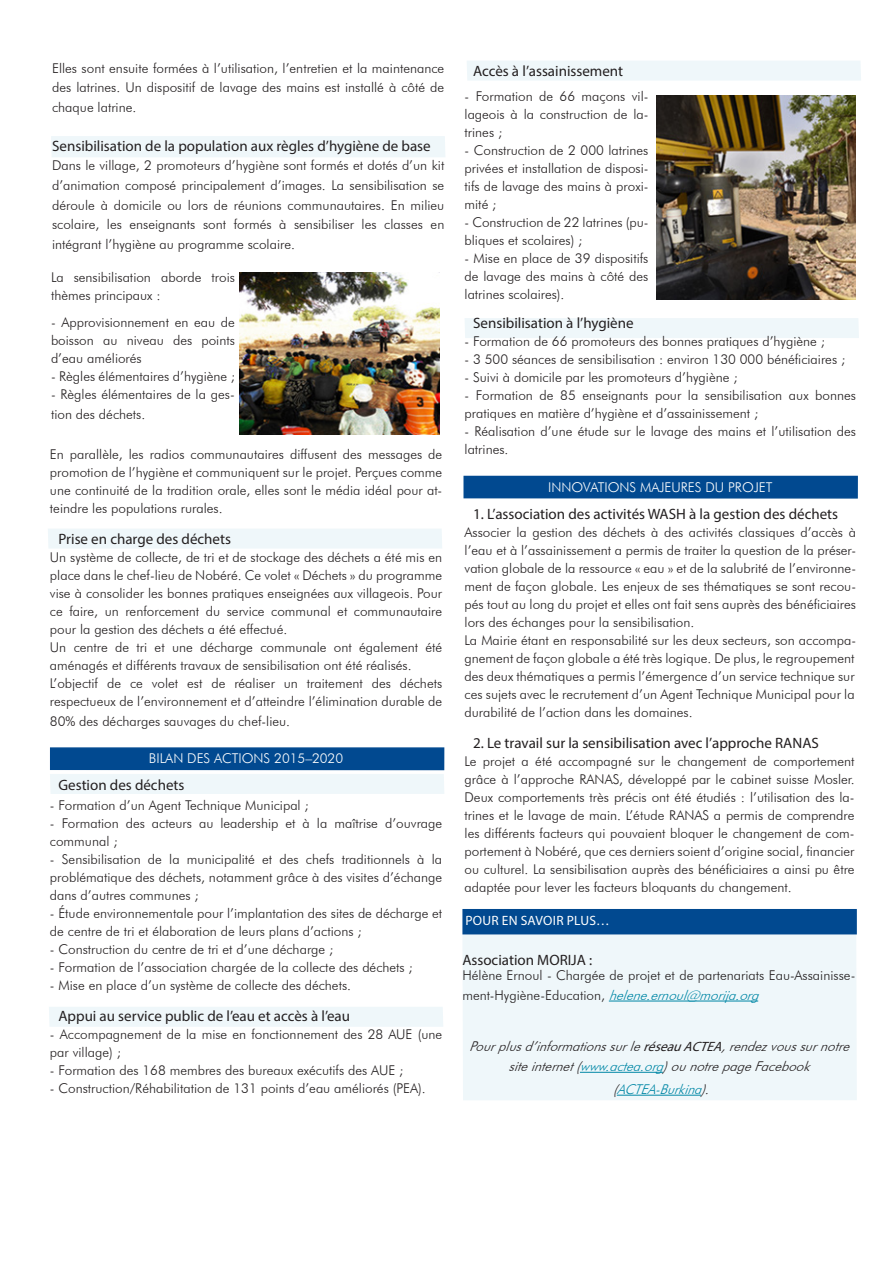
<style>
.page{position:relative;width:893px;height:1263px;background:#fff}
.page>*{position:absolute;margin:0;border:0;box-sizing:border-box;transform-origin:0 0}
.t1{font:15px "Myriad Pro";color:#231f20}
.t2{font:300 13.5px/18px "Futura BT";color:#231f20}
.t3{font:italic 300 13.5px/19.5px "Futura BT";color:#231f20;text-align:center}
.t4{font:300 13.5px "Futura BT";color:#fff}
.t5{font:13.5px "Myriad Pro";letter-spacing:.02em;color:#fff}
.t6{font:italic 300 13.5px "Futura BT";color:#0087a5}
.s1{font-style:italic;color:#0087a5}
.s2{font-family:"Myriad Pro";font-weight:400}
.s3{color:#0087a5}
.s4{color:#231f20}
</style>
<div class="page">
<div style="left:48px;top:529px;width:394px;height:19px;background:#eff7fa"></div>
<div style="left:51px;top:748px;width:393px;height:21px;background:#014990"></div>
<div style="left:50px;top:747px;width:394px;height:23px;border:2px solid #014990"></div>
<img style="left:240px;top:272px;width:199px;height:163px">
<div style="left:467px;top:61px;width:394px;height:19px;background:#eff7fa"></div>
<div style="left:49px;top:1007px;width:394px;height:20px;background:#eff7fa"></div>
<div style="left:50px;top:774px;width:394px;height:20px;background:#eff7fa"></div>
<div style="left:465px;top:318px;width:394px;height:20px;background:#eff7fa"></div>
<img style="left:656px;top:95px;width:200px;height:205px">
<div style="left:464px;top:476px;width:393px;height:22px;background:#014990"></div>
<div style="left:463px;top:476px;width:395px;height:23px;border:2px solid #014990"></div>
<div style="left:463px;top:935px;width:394px;height:165px;background:#eff7fa"></div>
<hr style="left:609px;top:1001px;width:149px;height:1px;background:#0087a5">
<hr style="left:580px;top:1072px;width:83px;height:1px;background:#0087a5">
<hr style="left:617px;top:1095px;width:84px;height:1px;background:#0087a5">
<div style="left:462px;top:909px;width:395px;height:25px;background:#014990"></div>
<div style="left:51px;top:136px;width:394px;height:21px;background:#eff7fa"></div>
<p class="t2" style="left:52px;top:59px;width:394px">Elles sont ensuite formées à l’utilisation, l’entretien et la maintenance</p>
<p class="t1" style="left:473px;top:62px;width:152px">Accès à l’assainissement</p>
<p class="t2" style="left:52px;top:78px;width:394px;line-height:19.5px">des latrines. Un dispositif de lavage des mains est installé à côté de chaque latrine.</p>
<p class="t1" style="left:52px;top:137px;width:380px">Sensibilisation de la population aux règles d’hygiène de base</p>
<p class="t2" style="left:52px;top:156px;width:394px;line-height:19.5px;text-align:justify">Dans le village, 2 promoteurs d’hygiène sont formés et dotés d’un kit d’animation composé principalement d’images. La sensibilisation se déroule à domicile ou lors de réunions communautaires. En milieu scolaire, les enseignants sont formés à sensibiliser les classes en intégrant l’hygiène au programme scolaire.</p>
<p class="t2" style="left:465px;top:87px;width:185px;text-align:justify">- Formation de 66 maçons vil&shy;lageois à la construction de la&shy;trines ;</p>
<p class="t2" style="left:465px;top:141px;width:185px;text-align:justify">- Construction de 2 000 latrines privées et installation de disposi&shy;tifs de lavage des mains à proxi&shy;mité ;</p>
<p class="t2" style="left:465px;top:213px;width:185px">- Construction de 22 latrines (pu&shy;bliques et scolaires) ;</p>
<p class="t2" style="left:465px;top:249px;width:185px;text-align:justify">- Mise en place de 39 dispositifs de lavage des mains à côté des latrines scolaires).</p>
<p class="t2" style="left:51px;top:268px;width:185px">La sensibilisation aborde trois thèmes principaux :</p>
<p class="t2" style="left:51px;top:313px;width:185px;text-align:justify">- Approvisionnement en eau de boisson au niveau des points d’eau améliorés</p>
<p class="t2" style="left:51px;top:367px;width:185px">- Règles élémentaires d’hygiène ;</p>
<p class="t2" style="left:51px;top:385px;width:185px;line-height:19.5px">- Règles élémentaires de la ges&shy;tion des déchets.</p>
<p class="t1" style="left:473px;top:314px;width:162px">Sensibilisation à l’hygiène</p>
<p class="t2" style="left:465px;top:332px;width:362px">- Formation de 66 promoteurs des bonnes pratiques d’hygiène ;</p>
<p class="t2" style="left:465px;top:350px;width:382px">- 3 500 séances de sensibilisation : environ 130 000 bénéficiaires ;</p>
<p class="t2" style="left:465px;top:368px;width:274px">- Suivi à domicile par les promoteurs d’hygiène ;</p>
<p class="t2" style="left:465px;top:386px;width:393px">- Formation de 85 enseignants pour la sensibilisation aux bonnes pratiques en matière d’hygiène et d’assainissement ;</p>
<p class="t2" style="left:465px;top:422px;width:393px">- Réalisation d’une étude sur le lavage des mains et l’utilisation des latrines.</p>
<p class="t4" style="left:548px;top:479px;width:226px">INNOVATIONS MAJEURES DU PROJET</p>
<p class="t1" style="left:473px;top:504px;width:367px">1. L’association des activités WASH à la gestion des déchets</p>
<p class="t2" style="left:465px;top:523px;width:393px;text-align:justify">Associer la gestion des déchets à des activités classiques d’accès à l’eau et à l’assainissement a permis de traiter la question de la préser&shy;vation globale de la ressource « eau » et de la salubrité de l’environne&shy;ment de façon globale. Les enjeux de ses thématiques se sont recou&shy;pés tout au long du projet et elles ont fait sens auprès des bénéficiaires lors des échanges pour la sensibilisation.</p>
<p class="t2" style="left:465px;top:631px;width:393px;text-align:justify">La Mairie étant en responsabilité sur les deux secteurs, son accompa&shy;gnement de façon globale a été très logique. De plus, le regroupement des deux thématiques a permis l’émergence d’un service technique sur ces sujets avec le recrutement d’un Agent Technique Municipal pour la durabilité de l’action dans les domaines.</p>
<p class="t1" style="left:473px;top:734px;width:347px">2. Le travail sur la sensibilisation avec l’approche RANAS</p>
<p class="t2" style="left:465px;top:752px;width:392px;text-align:justify">Le projet a été accompagné sur le changement de comportement grâce à l’approche RANAS, développé par le cabinet suisse Mosler.<br>Deux comportements très précis ont été étudiés : l’utilisation des la&shy;trines et le lavage de main. L’étude RANAS a permis de comprendre les différents facteurs qui pouvaient bloquer le changement de com&shy;portement à Nobéré, que ces derniers soient d’origine social, financier ou culturel. La sensibilisation auprès des bénéficiaires a ainsi pu être adaptée pour lever les facteurs bloquants du changement.</p>
<p class="t2" style="left:50px;top:445px;width:394px;text-align:justify">En parallèle, les radios communautaires diffusent des messages de promotion de l’hygiène et communiquent sur le projet. Perçues comme une continuité de la tradition orale, elles sont le média idéal pour at&shy;teindre les populations rurales.</p>
<p class="t1" style="left:58px;top:530px;width:174px">Prise en charge des déchets</p>
<p class="t2" style="left:50px;top:548px;width:394px;text-align:justify">Un système de collecte, de tri et de stockage des déchets a été mis en place dans le chef-lieu de Nobéré. Ce volet « Déchets » du programme vise à consolider les bonnes pratiques enseignées aux villageois. Pour ce faire, un renforcement du service communal et communautaire pour la gestion des déchets a été effectué.</p>
<p class="t2" style="left:50px;top:638px;width:394px">Un centre de tri et une décharge communale ont également été aménagés et différents travaux de sensibilisation ont été réalisés.</p>
<p class="t2" style="left:50px;top:674px;width:394px">L’objectif de ce volet est de réaliser un traitement des déchets respectueux de l’environnement et d’atteindre l’élimination durable de</p>
<p class="t2" style="left:50px;top:712px;width:242px">80% des décharges sauvages du chef-lieu.</p>
<p class="t4" style="left:149px;top:750px;width:196px">BILAN DES ACTIONS 2015–2020</p>
<p class="t1" style="left:58px;top:776px;width:127px">Gestion des déchets</p>
<p class="t2" style="left:50px;top:796px;width:260px">- Formation d’un Agent Technique Municipal ;</p>
<p class="t2" style="left:50px;top:814px;width:394px">- Formation des acteurs au leadership et à la maîtrise d’ouvrage communal ;</p>
<p class="t2" style="left:50px;top:850px;width:394px;text-align:justify">- Sensibilisation de la municipalité et des chefs traditionnels à la problématique des déchets, notamment grâce à des visites d’échange dans d’autres communes ;</p>
<p class="t2" style="left:50px;top:904px;width:394px">- Étude environnementale pour l’implantation des sites de décharge et de centre de tri et élaboration de leurs plans d’actions ;</p>
<p class="t2" style="left:50px;top:940px;width:285px">- Construction du centre de tri et d’une décharge ;</p>
<p class="t2" style="left:50px;top:958px;width:364px">- Formation de l’association chargée de la collecte des déchets ;</p>
<p class="t2" style="left:50px;top:976px;width:303px">- Mise en place d’un système de collecte des déchets.</p>
<p class="t1" style="left:58px;top:1007px;width:293px">Appui au service public de l’eau et accès à l’eau</p>
<p class="t2" style="left:50px;top:1025px;width:394px">- Accompagnement de la mise en fonctionnement des 28 AUE (une par village) ;</p>
<p class="t2" style="left:50px;top:1061px;width:355px">- Formation des 168 membres des bureaux exécutifs des AUE ;</p>
<p class="t2" style="left:50px;top:1079px;width:377px">- Construction/Réhabilitation de 131 points d’eau améliorés (PEA).</p>
<p class="t5" style="left:465px;top:912px;width:146px">POUR EN SAVOIR PLUS…</p>
<p class="t1" style="left:462px;top:951px;width:131px">Association MORIJA :</p>
<p class="t2" style="left:462px;top:965px;width:394px;line-height:19.5px">Hélène Ernoul - Chargée de projet et de partenariats Eau-Assainisse&shy;m e nt- H yg i è n e - E d u ca ti o n , <span class="s1">helene.ernoul@morija.org</span></p>
<p class="t3" style="left:469px;top:1037px;width:387px">Pourplusd’informationssurle<span class="s2">réseauACTEA</span>,rendezvoussurnotre siteinternet(<span class="s3">www.actea.org</span>)ounotrepageFacebook</p>
<p class="t6" style="left:613px;top:1081px;width:103px"><span class="s4">(</span>ACTEA-Burkina<span class="s4">).</span></p>
</div>
